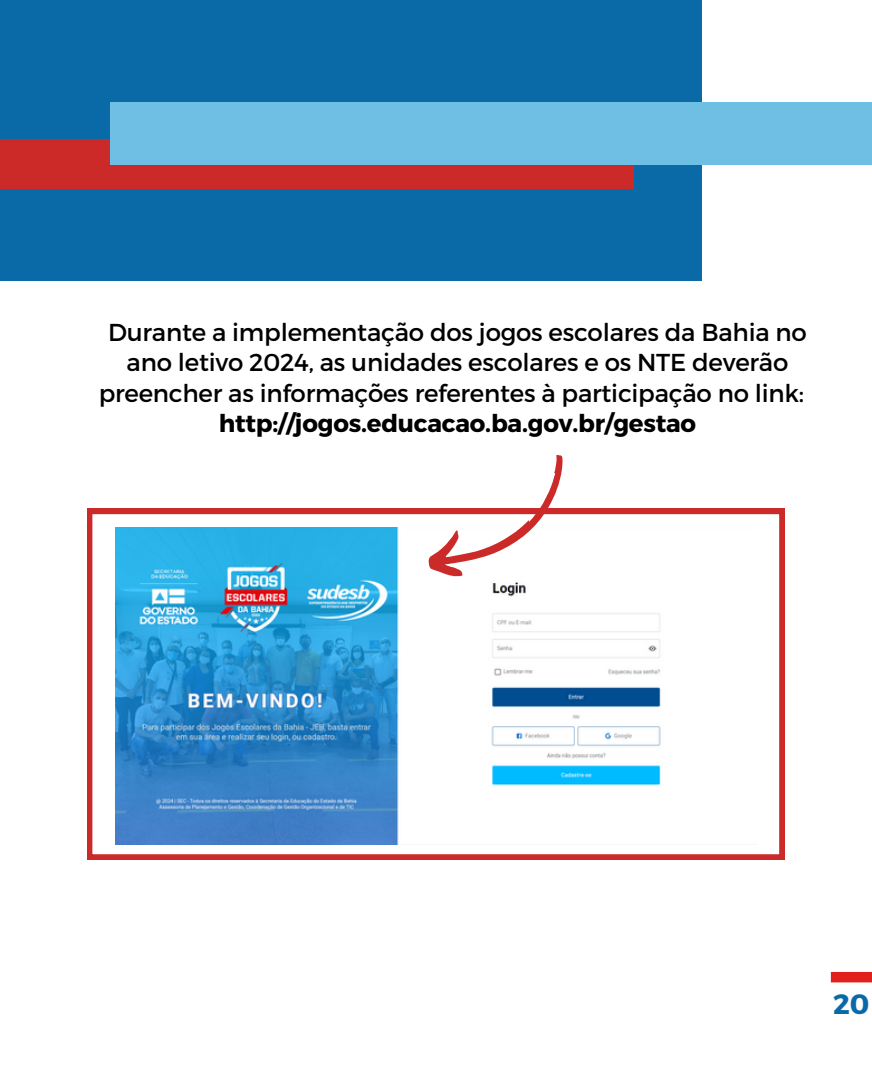
<style>
.page{position:relative;width:872px;height:1071px;background:#fff}
.page>*{position:absolute;margin:0;border:0;box-sizing:border-box;transform-origin:0 0}
.t1{font:700 28px "Montserrat";color:#0a6aa8}
.t2{font:24.5px/30.4px "Montserrat";letter-spacing:-.01em;color:#000;text-align:center}
.t3{font:700 24.5px "Montserrat";letter-spacing:-.01em;color:#000}
</style>
<div class="page">
<div style="left:831px;top:972px;width:41px;height:10px;background:#e1201d"></div>
<div style="left:0;top:0;width:702px;height:281px;background:#0a6aa8"></div>
<div style="left:0;top:139px;width:634px;height:50px;background:#cc2a28"></div>
<svg style="left:87px;top:509px;width:697px;height:350px"></svg>
<div style="left:110px;top:102px;width:762px;height:62px;background:#6fbee4"></div>
<svg style="left:418px;top:455px;width:170px;height:138px"></svg>
<p class="t2" style="left:99px;top:316px;width:710px">Durante a implementação dos jogos escolares da Bahia no ano letivo 2024, as unidades escolares e os NTE deverão preencher as informações referentes à participação no link:</p>
<p class="t3" style="left:219px;top:408px;width:479px">http://jogos.educacao.ba.gov.br/gestao</p>
<p class="t1" style="left:833px;top:985px;width:38px">20</p>
</div>
